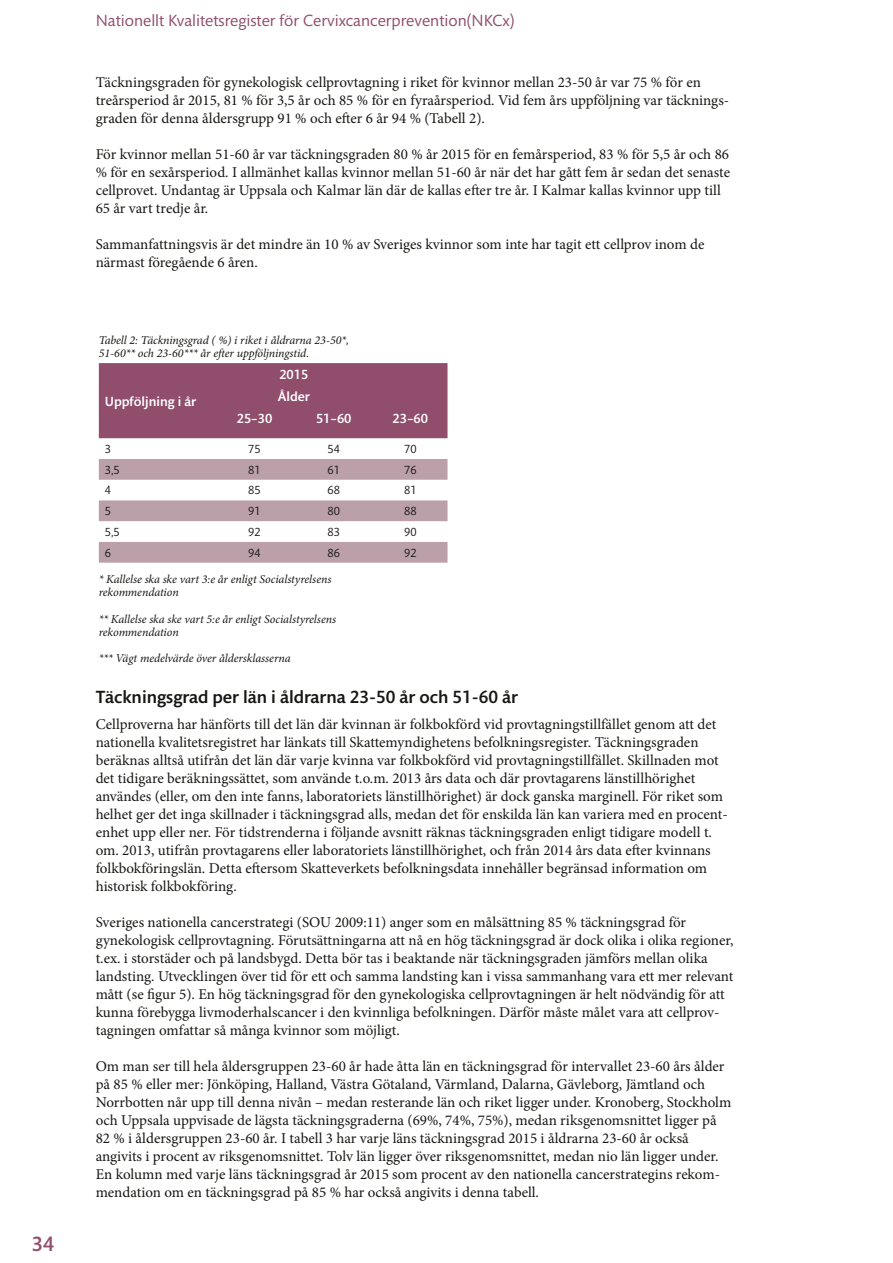
<style>
.page{position:relative;width:893px;height:1263px;background:#fff}
.page>*{position:absolute;margin:0;border:0;box-sizing:border-box;transform-origin:0 0}
.t1{font:500 21px "Mundo Sans Std";color:#904d6c}
.t2{font:500 18px "Mundo Sans Std";color:#161614}
.t3{font:16.5px "Mundo Sans Pro";color:#904d6c}
.t4{font:15px/18px "Minion Pro";color:#161614}
.t5{font:500 13.5px/21.9px "Mundo Sans Std";color:#fff}
.t6{font:italic 12px/13.5px "Minion Pro";letter-spacing:-.005em;color:#161614}
.t7{font:12px "Mundo Sans Std";color:#161614}
</style>
<div class="page">
<div style="left:99px;top:363px;width:348px;height:75px;background:#904d6c"></div>
<svg style="left:99px;top:459px;width:348px;height:104px"></svg>
<h1 class="t1" style="left:32px;top:1232px;width:24px">34</h1>
<p class="t3" style="left:96px;top:11px;width:420px">Nationellt Kvalitetsregister för Cervixcancerprevention(NKCx)</p>
<p class="t4" style="left:96px;top:74px;width:635px">Täckningsgraden för gynekologisk cellprovtagning i riket för kvinnor mellan 23-50 år var 75 % för en treårsperiod år 2015, 81 % för 3,5 år och 85 % för en fyraårsperiod. Vid fem års uppföljning var täcknings&shy;graden för denna åldersgrupp 91 % och efter 6 år 94 % (Tabell 2).</p>
<p class="t4" style="left:96px;top:146px;width:636px">För kvinnor mellan 51-60 år var täckningsgraden 80 % år 2015 för en femårsperiod, 83 % för 5,5 år och 86 % för en sexårsperiod. I allmänhet kallas kvinnor mellan 51-60 år när det har gått fem år sedan det senaste cellprovet. Undantag är Uppsala och Kalmar län där de kallas efter tre år. I Kalmar kallas kvinnor upp till 65 år vart tredje år.</p>
<p class="t4" style="left:96px;top:236px;width:610px">Sammanfattningsvis är det mindre än 10 % av Sveriges kvinnor som inte har tagit ett cellprov inom de närmast föregående 6 åren.</p>
<p class="t6" style="left:99px;top:333px;width:252px">Tabell 2: Täckningsgrad ( %) i riket i åldrarna 23-50*,<br>51-60** och 23-60*** år efter uppföljningstid.</p>
<p class="t5" style="left:105px;top:390px;width:93px">Uppföljning i år</p>
<p class="t5" style="left:278px;top:364px;width:34px">2015<br>Ålder</p>
<p class="t5" style="left:237px;top:407px;width:37px">25–30</p>
<p class="t5" style="left:316px;top:407px;width:37px">51–60</p>
<p class="t5" style="left:393px;top:407px;width:37px">23–60</p>
<p class="t7" style="left:105px;top:442px;width:8px">3</p>
<p class="t7" style="left:248px;top:442px;width:14px">75</p>
<p class="t7" style="left:328px;top:442px;width:14px">54</p>
<p class="t7" style="left:404px;top:442px;width:14px">70</p>
<p class="t7" style="left:105px;top:463px;width:16px">3,5</p>
<p class="t7" style="left:248px;top:463px;width:14px">81</p>
<p class="t7" style="left:328px;top:463px;width:14px">61</p>
<p class="t7" style="left:404px;top:463px;width:14px">76</p>
<p class="t7" style="left:105px;top:484px;width:8px">4</p>
<p class="t7" style="left:248px;top:484px;width:14px">85</p>
<p class="t7" style="left:328px;top:484px;width:14px">68</p>
<p class="t7" style="left:404px;top:484px;width:14px">81</p>
<p class="t7" style="left:105px;top:505px;width:8px">5</p>
<p class="t7" style="left:248px;top:505px;width:14px">91</p>
<p class="t7" style="left:328px;top:505px;width:14px">80</p>
<p class="t7" style="left:404px;top:505px;width:14px">88</p>
<p class="t7" style="left:105px;top:525px;width:16px">5,5</p>
<p class="t7" style="left:248px;top:525px;width:14px">92</p>
<p class="t7" style="left:328px;top:525px;width:14px">83</p>
<p class="t7" style="left:404px;top:525px;width:14px">90</p>
<p class="t7" style="left:105px;top:546px;width:8px">6</p>
<p class="t7" style="left:248px;top:546px;width:14px">94</p>
<p class="t7" style="left:328px;top:546px;width:14px">86</p>
<p class="t7" style="left:404px;top:546px;width:14px">92</p>
<p class="t6" style="left:99px;top:572px;width:234px">* Kallelse ska ske vart 3:e år enligt Socialstyrelsens rekommendation</p>
<p class="t6" style="left:99px;top:612px;width:239px">** Kallelse ska ske vart 5:e år enligt Socialstyrelsens rekommendation</p>
<p class="t6" style="left:99px;top:652px;width:193px">*** Vägt medelvärde över åldersklasserna</p>
<p class="t2" style="left:96px;top:687px;width:424px">Täckningsgrad per län i åldrarna 23-50 år och 51-60 år</p>
<p class="t4" style="left:96px;top:716px;width:633px">Cellproverna har hänförts till det län där kvinnan är folkbokförd vid provtagningstillfället genom att det nationella kvalitetsregistret har länkats till Skattemyndighetens befolkningsregister. Täckningsgraden beräknas alltså utifrån det län där varje kvinna var folkbokförd vid provtagningstillfället. Skillnaden mot det tidigare beräkningssättet, som använde t.o.m. 2013 års data och där provtagarens länstillhörighet användes (eller, om den inte fanns, laboratoriets länstillhörighet) är dock ganska marginell. För riket som helhet ger det inga skillnader i täckningsgrad alls, medan det för enskilda län kan variera med en procent&shy;enhet upp eller ner. För tidstrenderna i följande avsnitt räknas täckningsgraden enligt tidigare modell t. om. 2013, utifrån provtagarens eller laboratoriets länstillhörighet, och från 2014 års data efter kvinnans folkbokföringslän. Detta eftersom Skatteverkets befolkningsdata innehåller begränsad information om historisk folkbokföring.</p>
<p class="t4" style="left:96px;top:914px;width:639px">Sveriges nationella cancerstrategi (SOU 2009:11) anger som en målsättning 85 % täckningsgrad för gynekologisk cellprovtagning. Förutsättningarna att nå en hög täckningsgrad är dock olika i olika regioner, t.ex. i storstäder och på landsbygd. Detta bör tas i beaktande när täckningsgraden jämförs mellan olika landsting. Utvecklingen över tid för ett och samma landsting kan i vissa sammanhang vara ett mer relevant mått (se figur 5). En hög täckningsgrad för den gynekologiska cellprovtagningen är helt nödvändig för att kunna förebygga livmoderhalscancer i den kvinnliga befolkningen. Därför måste målet vara att cellprov&shy;tagningen omfattar så många kvinnor som möjligt.</p>
<p class="t4" style="left:96px;top:1058px;width:637px">Om man ser till hela åldersgruppen 23-60 år hade åtta län en täckningsgrad för intervallet 23-60 års ålder på 85 % eller mer: Jönköping, Halland, Västra Götaland, Värmland, Dalarna, Gävleborg, Jämtland och Norrbotten når upp till denna nivån – medan resterande län och riket ligger under. Kronoberg, Stockholm och Uppsala uppvisade de lägsta täckningsgraderna (69%, 74%, 75%), medan riksgenomsnittet ligger på 82 % i åldersgruppen 23-60 år. I tabell 3 har varje läns täckningsgrad 2015 i åldrarna 23-60 år också angivits i procent av riksgenomsnittet. Tolv län ligger över riksgenomsnittet, medan nio län ligger under.<br>En kolumn med varje läns täckningsgrad år 2015 som procent av den nationella cancerstrategins rekom&shy;mendation om en täckningsgrad på 85 % har också angivits i denna tabell.</p>
</div>
